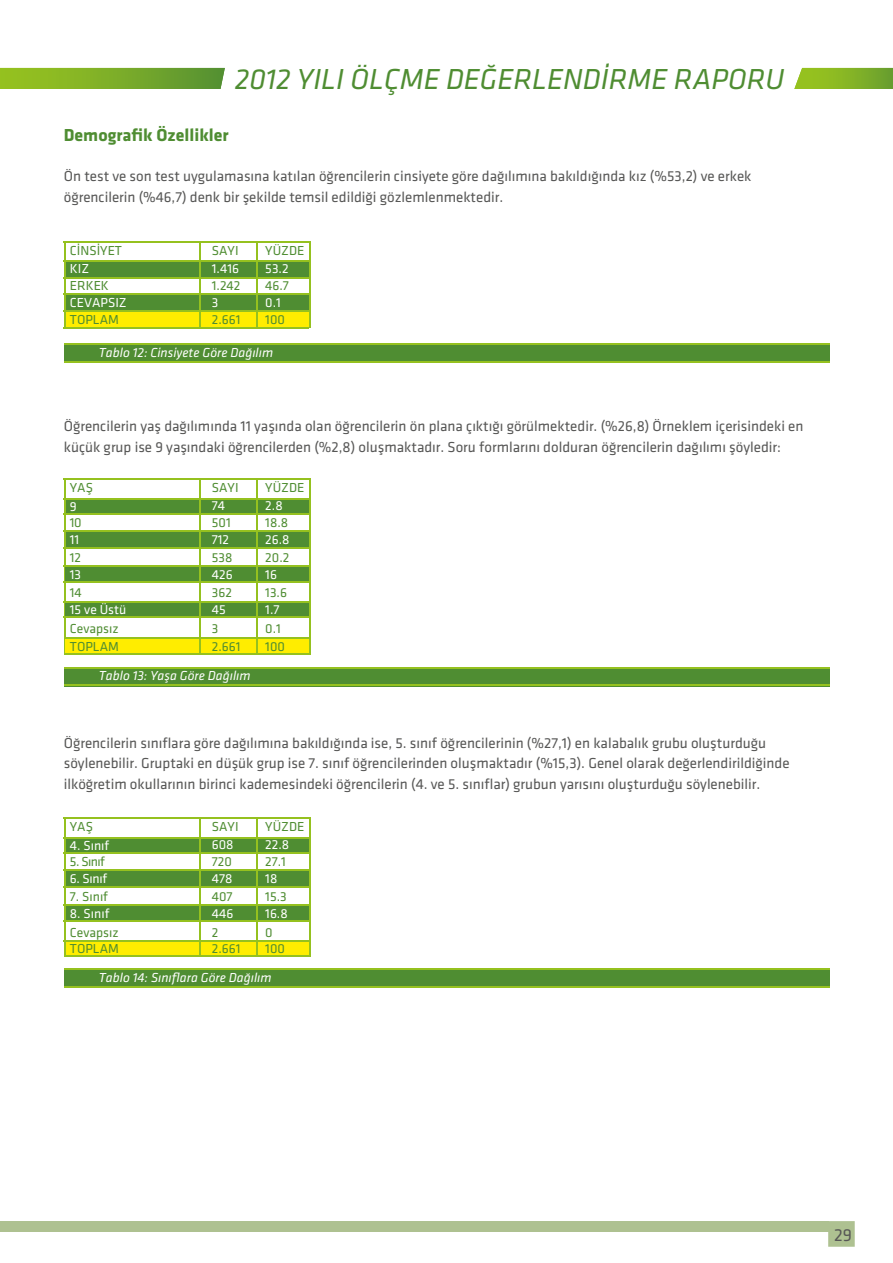
<style>
.page{position:relative;width:893px;height:1263px;background:#fff}
.page>*{position:absolute;margin:0;border:0;box-sizing:border-box;transform-origin:0 0}
.t1{font:italic 30px "Klavika";color:#4f8d32}
.t2{font:700 18px "Klavika Bold TT";color:#4f8d32}
.t3{font:18px "Klavika Regular TT";color:#575756}
.t4{font:15px/20.4px "Klavika Regular TT";color:#575756}
.t5{font:13.5px "Klavika Regular TT";color:#4f8d32}
.t6{font:13.5px "Klavika Regular TT";color:#fff}
.t7{font:italic 13.5px "Klavika";color:#fff}
</style>
<div class="page">
<div style="left:65px;top:312px;width:245px;height:15px;background:#ffed00"></div>
<div style="left:65px;top:261px;width:245px;height:17px;background:#4f8d32"></div>
<div style="left:65px;top:294px;width:245px;height:17px;background:#4f8d32"></div>
<hr style="left:64px;top:261px;width:245px;height:1px;background:#95c11f">
<hr style="left:64px;top:242px;width:245px;height:1px;background:#95c11f">
<hr style="left:64px;top:242px;width:1px;height:86px;background:#95c11f">
<hr style="left:64px;top:277px;width:245px;height:2px;background:#95c11f">
<hr style="left:64px;top:294px;width:245px;height:1px;background:#95c11f">
<hr style="left:64px;top:310px;width:245px;height:2px;background:#95c11f">
<hr style="left:64px;top:327px;width:245px;height:2px;background:#95c11f">
<hr style="left:309px;top:242px;width:2px;height:86px;background:#95c11f">
<hr style="left:199px;top:242px;width:2px;height:86px;background:#95c11f">
<hr style="left:256px;top:242px;width:1px;height:86px;background:#95c11f">
<div style="left:64px;top:343px;width:765px;height:19px;background:#4f8d32"></div>
<hr style="left:64px;top:343px;width:765px;height:2px;background:#95c11f">
<hr style="left:64px;top:361px;width:765px;height:1px;background:#95c11f">
<div style="left:64px;top:667px;width:765px;height:19px;background:#4f8d32"></div>
<hr style="left:64px;top:667px;width:765px;height:1px;background:#95c11f">
<hr style="left:64px;top:684px;width:765px;height:2px;background:#95c11f">
<svg style="left:828px;top:1221px;width:27px;height:26px"></svg>
<div style="left:0;top:1221px;width:828px;height:10px;background:#aec191"></div>
<svg style="left:0;top:68px;width:225px;height:21px;background:#7bad2a"></svg>
<svg style="left:794px;top:68px;width:99px;height:21px;background:#89b62e"></svg>
<div style="left:65px;top:498px;width:245px;height:16px;background:#4f8d32"></div>
<div style="left:65px;top:531px;width:245px;height:16px;background:#4f8d32"></div>
<hr style="left:64px;top:498px;width:245px;height:1px;background:#95c11f">
<hr style="left:64px;top:478px;width:245px;height:2px;background:#95c11f">
<hr style="left:64px;top:479px;width:1px;height:175px;background:#95c11f">
<hr style="left:64px;top:514px;width:245px;height:1px;background:#95c11f">
<hr style="left:64px;top:530px;width:245px;height:2px;background:#95c11f">
<hr style="left:64px;top:547px;width:245px;height:1px;background:#95c11f">
<div style="left:65px;top:566px;width:245px;height:17px;background:#4f8d32"></div>
<hr style="left:64px;top:566px;width:245px;height:1px;background:#95c11f">
<hr style="left:64px;top:581px;width:245px;height:2px;background:#95c11f">
<div style="left:65px;top:601px;width:245px;height:17px;background:#4f8d32"></div>
<hr style="left:64px;top:601px;width:245px;height:1px;background:#95c11f">
<hr style="left:64px;top:616px;width:245px;height:2px;background:#95c11f">
<div style="left:65px;top:638px;width:245px;height:17px;background:#ffed00"></div>
<hr style="left:64px;top:637px;width:246px;height:2px;background:#95c11f">
<hr style="left:64px;top:653px;width:246px;height:2px;background:#95c11f">
<hr style="left:309px;top:478px;width:2px;height:177px;background:#95c11f">
<hr style="left:199px;top:479px;width:2px;height:176px;background:#95c11f">
<hr style="left:256px;top:479px;width:1px;height:176px;background:#95c11f">
<div style="left:64px;top:968px;width:765px;height:19px;background:#4f8d32"></div>
<hr style="left:64px;top:968px;width:765px;height:2px;background:#95c11f">
<hr style="left:64px;top:986px;width:765px;height:1px;background:#95c11f">
<div style="left:65px;top:837px;width:245px;height:16px;background:#4f8d32"></div>
<div style="left:65px;top:870px;width:245px;height:16px;background:#4f8d32"></div>
<hr style="left:64px;top:837px;width:245px;height:1px;background:#95c11f">
<hr style="left:64px;top:817px;width:245px;height:2px;background:#95c11f">
<hr style="left:64px;top:853px;width:245px;height:1px;background:#95c11f">
<hr style="left:64px;top:869px;width:245px;height:2px;background:#95c11f">
<hr style="left:64px;top:886px;width:245px;height:1px;background:#95c11f">
<div style="left:65px;top:905px;width:245px;height:17px;background:#4f8d32"></div>
<hr style="left:64px;top:905px;width:245px;height:1px;background:#95c11f">
<hr style="left:64px;top:920px;width:245px;height:2px;background:#95c11f">
<div style="left:65px;top:940px;width:245px;height:17px;background:#ffed00"></div>
<hr style="left:64px;top:940px;width:245px;height:1px;background:#95c11f">
<hr style="left:64px;top:955px;width:247px;height:2px;background:#95c11f">
<hr style="left:309px;top:817px;width:2px;height:140px;background:#95c11f">
<hr style="left:64px;top:817px;width:1px;height:140px;background:#95c11f">
<hr style="left:199px;top:818px;width:2px;height:139px;background:#95c11f">
<hr style="left:256px;top:818px;width:1px;height:139px;background:#95c11f">
<h1 class="t1" style="left:235px;top:63px;width:551px">2012 YILI ÖLÇME DEĞERLENDİRME RAPORU</h1>
<p class="t2" style="left:64px;top:125px;width:167px">Demografik Özellikler</p>
<p class="t4" style="left:64px;top:166px;width:689px">Ön test ve son test uygulamasına katılan öğrencilerin cinsiyete göre dağılımına bakıldığında kız (%53,2) ve erkek öğrencilerin (%46,7) denk bir şekilde temsil edildiği gözlemlenmektedir.</p>
<p class="t5" style="left:70px;top:244px;width:54px">CİNSİYET</p>
<p class="t5" style="left:212px;top:244px;width:28px">SAYI</p>
<p class="t5" style="left:265px;top:244px;width:41px">YÜZDE</p>
<p class="t6" style="left:70px;top:262px;width:21px">KIZ</p>
<p class="t6" style="left:212px;top:262px;width:29px">1.416</p>
<p class="t5" style="left:212px;top:279px;width:30px">1.242</p>
<p class="t6" style="left:265px;top:262px;width:25px">53.2</p>
<p class="t5" style="left:70px;top:279px;width:40px">ERKEK</p>
<p class="t5" style="left:265px;top:279px;width:25px">46.7</p>
<p class="t5" style="left:70px;top:312px;width:50px">TOPLAM</p>
<p class="t5" style="left:212px;top:312px;width:30px">2.661</p>
<p class="t5" style="left:265px;top:312px;width:21px">100</p>
<p class="t6" style="left:70px;top:296px;width:58px">CEVAPSIZ</p>
<p class="t6" style="left:212px;top:296px;width:8px">3</p>
<p class="t6" style="left:265px;top:296px;width:17px">0.1</p>
<p class="t7" style="left:99px;top:345px;width:176px">Tablo 12: Cinsiyete Göre Dağılım</p>
<p class="t4" style="left:64px;top:416px;width:741px">Öğrencilerin yaş dağılımında 11 yaşında olan öğrencilerin ön plana çıktığı görülmektedir. (%26,8) Örneklem içerisindeki en küçük grup ise 9 yaşındaki öğrencilerden (%2,8) oluşmaktadır. Soru formlarını dolduran öğrencilerin dağılımı şöyledir:</p>
<p class="t5" style="left:70px;top:480px;width:25px">YAŞ</p>
<p class="t5" style="left:212px;top:480px;width:28px">SAYI</p>
<p class="t5" style="left:265px;top:480px;width:41px">YÜZDE</p>
<p class="t6" style="left:265px;top:499px;width:19px">2.8</p>
<p class="t6" style="left:70px;top:500px;width:8px">9</p>
<p class="t6" style="left:212px;top:499px;width:15px">74</p>
<p class="t5" style="left:212px;top:515px;width:20px">501</p>
<p class="t5" style="left:70px;top:515px;width:13px">10</p>
<p class="t5" style="left:265px;top:515px;width:24px">18.8</p>
<p class="t5" style="left:70px;top:551px;width:13px">12</p>
<p class="t5" style="left:212px;top:551px;width:22px">538</p>
<p class="t5" style="left:265px;top:551px;width:26px">20.2</p>
<p class="t5" style="left:70px;top:586px;width:13px">14</p>
<p class="t5" style="left:212px;top:586px;width:22px">362</p>
<p class="t5" style="left:265px;top:586px;width:23px">13.6</p>
<p class="t5" style="left:70px;top:621px;width:50px">Cevapsız</p>
<p class="t5" style="left:212px;top:621px;width:8px">3</p>
<p class="t5" style="left:265px;top:621px;width:17px">0.1</p>
<p class="t6" style="left:70px;top:532px;width:11px">11</p>
<p class="t6" style="left:212px;top:532px;width:19px">712</p>
<p class="t6" style="left:265px;top:532px;width:26px">26.8</p>
<p class="t6" style="left:70px;top:568px;width:13px">13</p>
<p class="t6" style="left:212px;top:568px;width:22px">426</p>
<p class="t6" style="left:265px;top:568px;width:13px">16</p>
<p class="t6" style="left:70px;top:603px;width:58px">15 ve Üstü</p>
<p class="t6" style="left:212px;top:603px;width:15px">45</p>
<p class="t6" style="left:265px;top:603px;width:16px">1.7</p>
<p class="t5" style="left:70px;top:640px;width:50px">TOPLAM</p>
<p class="t5" style="left:212px;top:640px;width:30px">2.661</p>
<p class="t5" style="left:265px;top:640px;width:21px">100</p>
<p class="t7" style="left:99px;top:668px;width:153px">Tablo 13: Yaşa Göre Dağılım</p>
<p class="t4" style="left:64px;top:733px;width:727px">Öğrencilerin sınıflara göre dağılımına bakıldığında ise, 5. sınıf öğrencilerinin (%27,1) en kalabalık grubu oluşturduğu söylenebilir. Gruptaki en düşük grup ise 7. sınıf öğrencilerinden oluşmaktadır (%15,3). Genel olarak değerlendirildiğinde ilköğretim okullarının birinci kademesindeki öğrencilerin (4. ve 5. sınıflar) grubun yarısını oluşturduğu söylenebilir.</p>
<p class="t5" style="left:70px;top:819px;width:25px">YAŞ</p>
<p class="t5" style="left:212px;top:819px;width:28px">SAYI</p>
<p class="t5" style="left:265px;top:819px;width:41px">YÜZDE</p>
<p class="t6" style="left:70px;top:839px;width:41px">4. Sınıf</p>
<p class="t6" style="left:212px;top:838px;width:23px">608</p>
<p class="t5" style="left:212px;top:854px;width:21px">720</p>
<p class="t6" style="left:265px;top:838px;width:25px">22.8</p>
<p class="t5" style="left:70px;top:854px;width:37px">5. Sınıf</p>
<p class="t5" style="left:265px;top:854px;width:22px">27.1</p>
<p class="t5" style="left:70px;top:890px;width:40px">7. Sınıf</p>
<p class="t5" style="left:212px;top:890px;width:22px">407</p>
<p class="t5" style="left:265px;top:890px;width:23px">15.3</p>
<p class="t5" style="left:70px;top:925px;width:50px">Cevapsız</p>
<p class="t5" style="left:212px;top:925px;width:8px">2</p>
<p class="t5" style="left:265px;top:925px;width:9px">0</p>
<p class="t6" style="left:70px;top:871px;width:39px">6. Sınıf</p>
<p class="t6" style="left:212px;top:871px;width:22px">478</p>
<p class="t6" style="left:265px;top:871px;width:14px">18</p>
<p class="t6" style="left:70px;top:907px;width:41px">8. Sınıf</p>
<p class="t6" style="left:212px;top:907px;width:23px">446</p>
<p class="t6" style="left:265px;top:907px;width:24px">16.8</p>
<p class="t5" style="left:70px;top:942px;width:50px">TOPLAM</p>
<p class="t5" style="left:212px;top:942px;width:30px">2.661</p>
<p class="t5" style="left:265px;top:942px;width:21px">100</p>
<p class="t7" style="left:99px;top:970px;width:174px">Tablo 14: Sınıflara Göre Dağılım</p>
<p class="t3" style="left:834px;top:1225px;width:19px">29</p>
</div>
